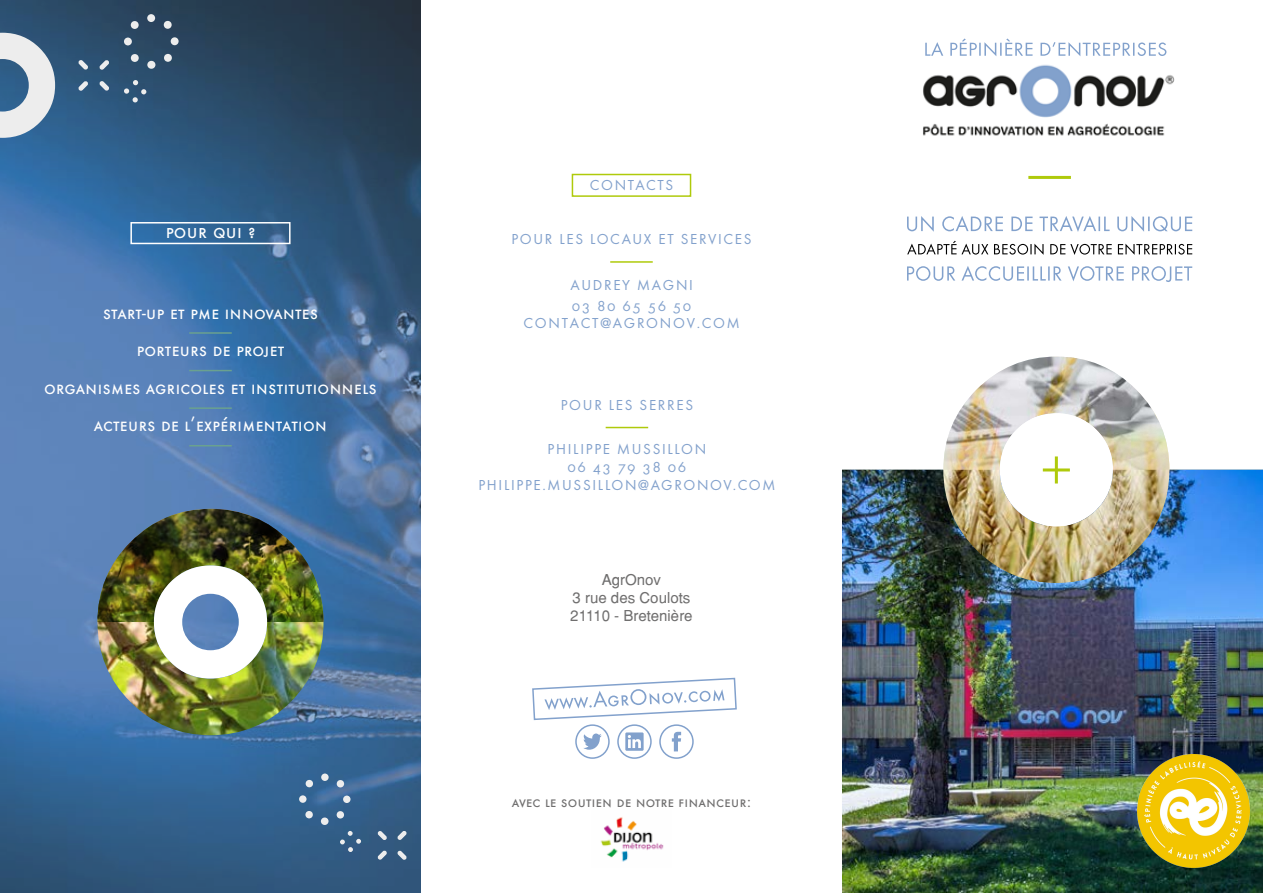
<style>
.page{position:relative;width:1263px;height:893px;background:#fff}
.page>*{position:absolute;margin:0;border:0;box-sizing:border-box;transform-origin:0 0}
.t1{font:22.5px "Futura SCTOT";color:#fff}
.t2{font:21px/37.5px "Futura SCTOT";color:#fff;text-align:center}
.t3{font:17.1px "Futura SCTOT";color:#706f6f}
.t4{font:15px/18px "Futura SCTOT";letter-spacing:.115em;color:#82a1cc}
.t5{font:15px/18px "Helvetica";color:#706f6f;text-align:center}
</style>
<div class="page">
<svg style="left:0;top:0;width:421px;height:893px;background:#3d6793"></svg>
<img style="left:842px;top:470px;width:421px;height:423px">
<img style="left:943px;top:470px;width:226px;height:113px">
<img style="left:943px;top:357px;width:226px;height:113px">
<svg style="left:1000px;top:413px;width:113px;height:113px"></svg>
<svg style="left:0;top:33px;width:55px;height:105px;background:#9eb1c3"></svg>
<svg style="left:77px;top:59px;width:34px;height:33px"></svg>
<svg style="left:124px;top:80px;width:22px;height:22px"></svg>
<svg style="left:124px;top:14px;width:55px;height:55px;background:#435c74"></svg>
<svg style="left:376px;top:829px;width:32px;height:32px"></svg>
<svg style="left:340px;top:831px;width:21px;height:21px"></svg>
<svg style="left:299px;top:773px;width:52px;height:52px;background:#4e769f"></svg>
<img style="left:97px;top:622px;width:226px;height:113px">
<img style="left:97px;top:509px;width:226px;height:113px">
<img style="left:154px;top:565px;width:113px;height:113px">
<hr style="left:189px;top:332px;width:43px;height:2px;background:#6aa18f">
<hr style="left:189px;top:370px;width:43px;height:1px;background:#6aa18f">
<hr style="left:189px;top:407px;width:43px;height:2px;background:#6aa18f">
<hr style="left:189px;top:445px;width:43px;height:1px;background:#6aa18f">
<div style="left:572px;top:174px;width:119px;height:23px;border:2px solid #afca0b"></div>
<img style="left:923px;top:50px;width:252px;height:86px">
<svg style="left:925px;top:39px;width:241px;height:17px"></svg>
<hr style="left:1028px;top:176px;width:43px;height:3px;background:#afca0b">
<hr style="left:1043px;top:468px;width:27px;height:3px;background:#afca0b">
<hr style="left:1055px;top:456px;width:3px;height:27px;background:#afca0b">
<img style="left:600px;top:817px;width:64px;height:45px">
<svg style="left:532px;top:677px;width:205px;height:44px"></svg>
<svg style="left:583px;top:733px;width:19px;height:17px"></svg>
<div style="left:625px;top:732px;width:19px;height:19px;background:#82a1cc"></div>
<svg style="left:628px;top:735px;width:13px;height:13px"></svg>
<div style="left:575px;top:724px;width:35px;height:35px;border:2px solid #82a1cc;border-radius:50%"></div>
<div style="left:617px;top:724px;width:35px;height:35px;border:2px solid #82a1cc;border-radius:50%"></div>
<div style="left:659px;top:724px;width:35px;height:35px;border:2px solid #82a1cc;border-radius:50%"></div>
<svg style="left:672px;top:732px;width:9px;height:19px"></svg>
<div style="left:130px;top:222px;width:161px;height:22px;border:2px solid #fff"></div>
<hr style="left:610px;top:261px;width:43px;height:2px;background:#afca0b">
<hr style="left:606px;top:427px;width:42px;height:1px;background:#afca0b">
<svg style="left:907px;top:216px;width:285px;height:16px"></svg>
<svg style="left:907px;top:241px;width:285px;height:14px"></svg>
<svg style="left:907px;top:266px;width:285px;height:16px"></svg>
<img style="left:1137px;top:755px;width:113px;height:112px">
<h1 class="t1" style="left:165px;top:218px;width:92px">pour qui ?</h1>
<h2 class="t2" style="left:44px;top:293px;width:334px">start-up et pme innovantes<br>porteurs de projet<br>organismes agricoles et institutionnels acteurs de l’expérimentation</h2>
<p class="t4" style="left:590px;top:176px;width:85px">CONTACTS</p>
<p class="t4" style="left:511px;top:231px;width:242px">POUR LES LOCAUX ET SERVICES</p>
<p class="t4" style="left:570px;top:275px;width:124px;line-height:21px">AUDREY MAGNI<br>03 80 65 56 50</p>
<p class="t4" style="left:524px;top:314px;width:218px">CONTACT@AGRONOV.COM</p>
<p class="t4" style="left:561px;top:396px;width:134px">POUR LES SERRES</p>
<p class="t4" style="left:478px;top:440px;width:299px;text-align:center">PHILIPPE MUSSILLON<br>06 43 79 38 06<br>PHILIPPE.MUSSILLON@AGRONOV.COM</p>
<p class="t5" style="left:570px;top:570px;width:124px">AgrOnov<br>3 rue des Coulots<br>21110 - Bretenière</p>
<p class="t3" style="left:512px;top:791px;width:241px">avec le soutien de notre financeur:</p>
</div>
